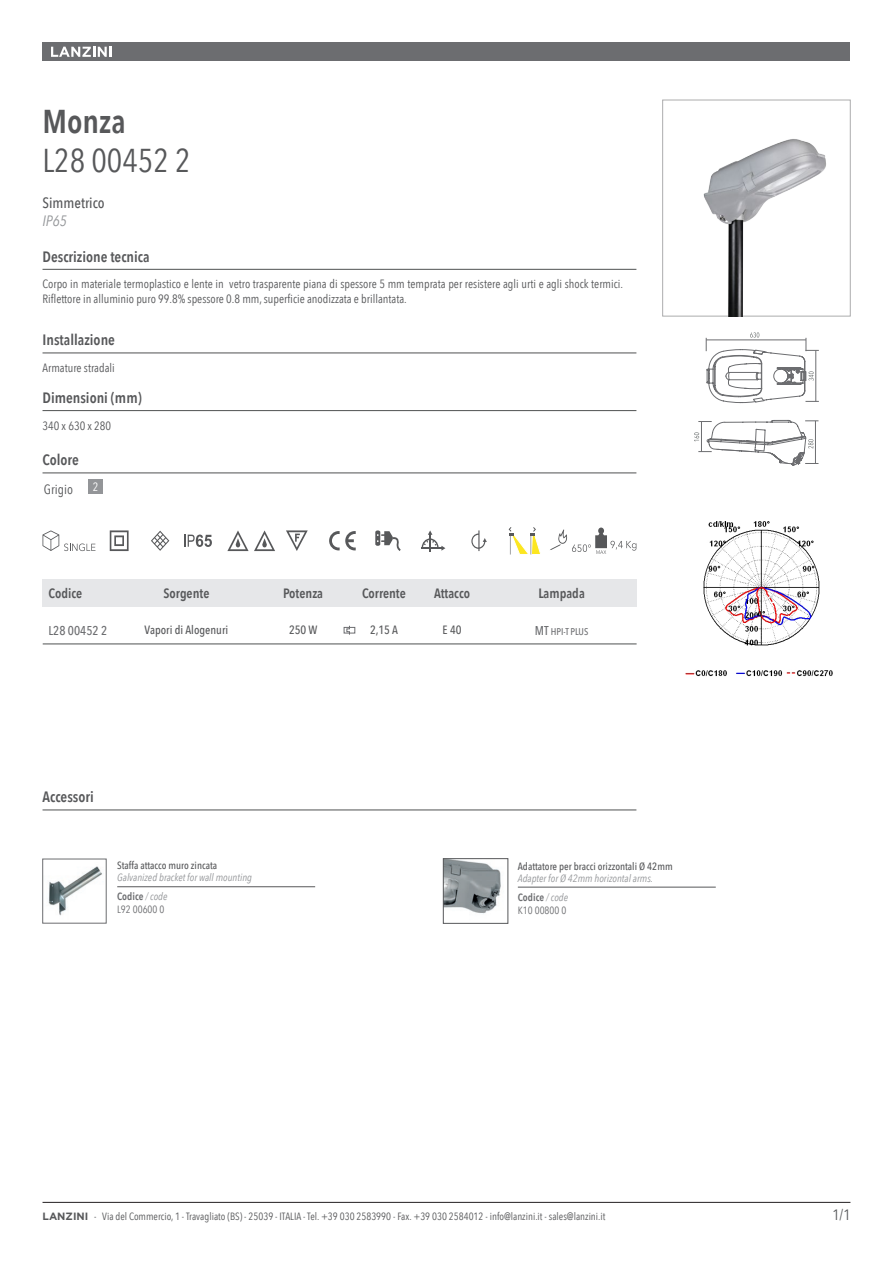
<style>
.page{position:relative;width:893px;height:1263px;background:#fff}
.page>*{position:absolute;margin:0;border:0;box-sizing:border-box;transform-origin:0 0}
.t1{font:33px "Avenir Next Condensed";color:#57585a}
.t2{font:600 33px "Avenir Next Condensed";color:#57585a}
.t3{font:600 15px "Avenir Next Condensed";color:#57585a}
.t4{font:500 15px "Avenir Next Condensed";color:#57585a}
.t5{font:italic 15px "Avenir Next Condensed";color:#939598}
.t6{font:15px "Avenir Next Condensed";color:#57585a}
.t7{font:600 13.5px "Avenir Next Condensed";color:#57585a}
.t8{font:13.5px "Avenir Next Condensed";color:#57585a}
.t9{font:500 12.75px "Avenir Next Condensed";color:#6c6d70}
.t10{font:12px/14.4px "Avenir Next Condensed";color:#57585a}
.t11{font:500 12px "Avenir Next Condensed";color:#57585a}
.t12{font:12px "Avenir Next Condensed";color:#fff}
.t13{font:10.5px "Avenir Next Condensed";color:#57585a}
.t14{font:italic 10.5px "Avenir Next Condensed";color:#939598}
.t15{font:500 10.5px "Avenir Next Condensed";color:#57585a}
.t16{font:600 10.5px "Avenir Next Condensed";color:#6c6d70}
.t17{font:10.5px "Avenir Next Condensed";color:#6c6d70}
.t18{font:500 9.75px "Avenir Next Condensed";color:#6c6d70}
.s1{font-size:12.75px}
.s2{font-weight:400;font-style:italic;color:#939598}
.s3{font-family:"Gotham";font-weight:700}
</style>
<div class="page">
<div style="left:43px;top:43px;width:807px;height:18px;background:#6c6d70"></div>
<svg style="left:51px;top:47px;width:60px;height:10px"></svg>
<hr style="left:43px;top:1202px;width:807px;height:1px;background:#231f20">
<hr style="left:43px;top:353px;width:593px;height:1px;background:#4f5152">
<hr style="left:43px;top:410px;width:593px;height:1px;background:#4f5152">
<hr style="left:43px;top:473px;width:593px;height:1px;background:#4f5152">
<div style="left:88px;top:479px;width:15px;height:15px;background:#939598"></div>
<hr style="left:43px;top:644px;width:594px;height:1px;background:#4f5152">
<div style="left:43px;top:579px;width:594px;height:28px;background:#e6e7e9"></div>
<img style="left:662px;top:136px;width:188px;height:180px">
<hr style="left:43px;top:810px;width:593px;height:1px;background:#4f5152">
<svg style="left:694px;top:332px;width:125px;height:134px"></svg>
<svg style="left:110px;top:530px;width:19px;height:21px"></svg>
<svg style="left:151px;top:531px;width:18px;height:20px"></svg>
<svg style="left:227px;top:530px;width:48px;height:21px"></svg>
<svg style="left:375px;top:530px;width:26px;height:21px"></svg>
<svg style="left:422px;top:530px;width:23px;height:21px"></svg>
<svg style="left:471px;top:530px;width:16px;height:21px"></svg>
<svg style="left:550px;top:527px;width:86px;height:27px"></svg>
<svg style="left:509px;top:527px;width:32px;height:28px"></svg>
<svg style="left:43px;top:530px;width:52px;height:21px"></svg>
<svg style="left:286px;top:530px;width:22px;height:21px"></svg>
<svg style="left:184px;top:535px;width:28px;height:12px"></svg>
<svg style="left:329px;top:531px;width:27px;height:19px"></svg>
<img style="left:445px;top:860px;width:56px;height:54px">
<div style="left:443px;top:858px;width:65px;height:65px;border:1px solid #57585a"></div>
<hr style="left:117px;top:886px;width:198px;height:1px;background:#57585a">
<hr style="left:518px;top:887px;width:198px;height:1px;background:#57585a">
<img style="left:48px;top:866px;width:55px;height:50px">
<img style="left:685px;top:521px;width:148px;height:156px">
<div style="left:344px;top:627px;width:11px;height:6px;border:1px solid #6c6d70"></div>
<svg style="left:346px;top:625px;width:4px;height:10px"></svg>
<hr style="left:43px;top:269px;width:593px;height:1px;background:#4f5152">
<h1 class="t2" style="left:43px;top:100px;width:85px">Monza</h1>
<h1 class="t1" style="left:43px;top:139px;width:150px">L28 00452 2</h1>
<p class="t4" style="left:43px;top:193px;width:64px">Simmetrico</p>
<p class="t5" style="left:43px;top:211px;width:26px">IP65</p>
<p class="t3" style="left:43px;top:247px;width:109px">Descrizione tecnica</p>
<p class="t10" style="left:43px;top:277px;width:582px">Corpo in materiale termoplastico e lente in vetro trasparente piana di spessore 5 mm temprata per resistere agli urti e agli shock termici.<br>Riflettore in alluminio puro 99.8% spessore 0.8 mm, superficie anodizzata e brillantata.</p>
<p class="t3" style="left:43px;top:330px;width:74px">Installazione</p>
<p class="t10" style="left:43px;top:361px;width:74px">Armature stradali</p>
<p class="t3" style="left:43px;top:388px;width:101px">Dimensioni (mm)</p>
<p class="t10" style="left:43px;top:419px;width:70px">340 x 630 x 280</p>
<p class="t3" style="left:43px;top:450px;width:38px">Colore</p>
<p class="t8" style="left:44px;top:480px;width:31px">Grigio</p>
<p class="t12" style="left:93px;top:479px;width:7px">2</p>
<p class="t7" style="left:49px;top:585px;width:35px">Codice</p>
<p class="t7" style="left:164px;top:585px;width:47px">Sorgente</p>
<p class="t7" style="left:283px;top:585px;width:42px">Potenza</p>
<p class="t7" style="left:362px;top:585px;width:45px">Corrente</p>
<p class="t7" style="left:434px;top:585px;width:38px">Attacco</p>
<p class="t7" style="left:538px;top:585px;width:48px">Lampada</p>
<p class="t9" style="left:49px;top:622px;width:60px">L28 00452 2</p>
<p class="t11" style="left:145px;top:622px;width:85px">Vapori di Alogenuri</p>
<p class="t11" style="left:289px;top:622px;width:30px">250 W</p>
<p class="t11" style="left:370px;top:622px;width:29px">2,15 A</p>
<p class="t11" style="left:443px;top:622px;width:20px">E 40</p>
<p class="t18" style="left:535px;top:625px;width:55px"><span class="s1">MT</span> HPI-T PLUS</p>
<p class="t3" style="left:43px;top:787px;width:53px">Accessori</p>
<p class="t15" style="left:117px;top:859px;width:101px">Staffa attacco muro zincata</p>
<p class="t14" style="left:117px;top:871px;width:136px">Galvanized bracket for wall mounting</p>
<p class="t17" style="left:117px;top:903px;width:49px">L92 00600 0</p>
<p class="t16" style="left:117px;top:890px;width:52px">Codice <span class="s2">/ code</span></p>
<p class="t15" style="left:518px;top:859px;width:156px">Adattatore per bracci orizzontali Ø 42mm</p>
<p class="t14" style="left:518px;top:871px;width:137px">Adapter for Ø 42mm horizontal arms.</p>
<p class="t17" style="left:518px;top:903px;width:50px">K10 00800 0</p>
<p class="t16" style="left:518px;top:890px;width:52px">Codice <span class="s2">/ code</span></p>
<p class="t13" style="left:43px;top:1210px;width:564px"><span class="s3">LANZINI</span> - Via del Commercio, 1 - Travagliato (BS) - 25039 - ITALIA - Tel. +39 030 2583990 - Fax. +39 030 2584012 - info@lanzini.it - sales@lanzini.it</p>
<p class="t6" style="left:832px;top:1205px;width:19px">1/1</p>
</div>
